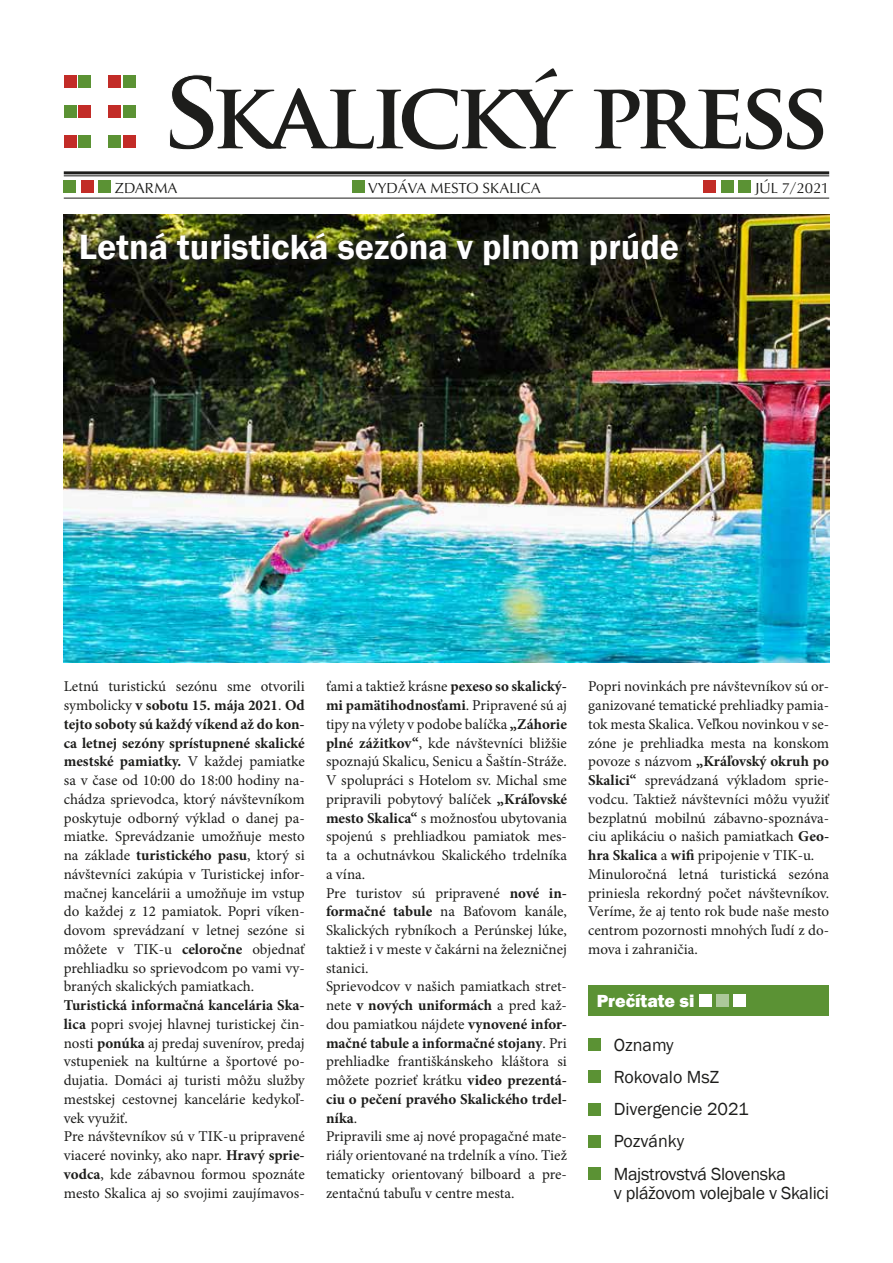
<style>
.page{position:relative;width:893px;height:1263px;background:#fff}
.page>*{position:absolute;margin:0;border:0;box-sizing:border-box;transform-origin:0 0}
.t1{font:600 36px "Franklin Gothic";color:#fff}
.t2{font:18px/32.2px "Franklin Gothic";letter-spacing:-.015em;color:#1d1d1b}
.t3{font:800 18px "Franklin Gothic";color:#fff}
.t4{font:15px/18.8px "Minion Pro";color:#1d1d1b}
.t5{font:15px "URW Classico TCE";color:#1d1d1b}
.s1{font-weight:700}
</style>
<div class="page">
<hr style="left:64px;top:171px;width:765px;height:3px;background:#1d1d1b">
<hr style="left:64px;top:175px;width:765px;height:1px;background:#1d1d1b">
<hr style="left:64px;top:198px;width:765px;height:1px;background:#1d1d1b">
<div style="left:99px;top:181px;width:12px;height:12px;background:#5b9234"></div>
<div style="left:64px;top:181px;width:12px;height:12px;background:#5b9234"></div>
<div style="left:81px;top:181px;width:12px;height:12px;background:#c22c27"></div>
<div style="left:352px;top:181px;width:12px;height:12px;background:#5b9234"></div>
<div style="left:704px;top:181px;width:12px;height:12px;background:#c22c27"></div>
<div style="left:721px;top:181px;width:12px;height:12px;background:#5b9234"></div>
<div style="left:738px;top:181px;width:13px;height:12px;background:#5b9234"></div>
<svg style="left:216px;top:68px;width:607px;height:81px"></svg>
<svg style="left:169px;top:75px;width:45px;height:75px"></svg>
<div style="left:64px;top:76px;width:12px;height:12px;background:#c22c27"></div>
<div style="left:79px;top:76px;width:12px;height:12px;background:#5b9234"></div>
<div style="left:109px;top:76px;width:12px;height:12px;background:#c22c27"></div>
<div style="left:124px;top:76px;width:12px;height:12px;background:#5b9234"></div>
<div style="left:64px;top:106px;width:12px;height:12px;background:#5b9234"></div>
<div style="left:79px;top:106px;width:12px;height:12px;background:#c22c27"></div>
<div style="left:109px;top:106px;width:12px;height:12px;background:#c22c27"></div>
<div style="left:124px;top:106px;width:12px;height:12px;background:#5b9234"></div>
<div style="left:64px;top:135px;width:12px;height:13px;background:#c22c27"></div>
<div style="left:79px;top:135px;width:12px;height:13px;background:#5b9234"></div>
<div style="left:109px;top:135px;width:12px;height:13px;background:#5b9234"></div>
<div style="left:124px;top:135px;width:12px;height:13px;background:#c22c27"></div>
<div style="left:588px;top:985px;width:241px;height:31px;background:#5b9234"></div>
<div style="left:699px;top:994px;width:12px;height:13px;background:#fff"></div>
<div style="left:716px;top:994px;width:12px;height:13px;background:#acc899"></div>
<div style="left:734px;top:994px;width:12px;height:13px;background:#fff"></div>
<div style="left:588px;top:1038px;width:12px;height:13px;background:#5b9234"></div>
<div style="left:588px;top:1071px;width:12px;height:12px;background:#5b9234"></div>
<div style="left:588px;top:1103px;width:12px;height:12px;background:#5b9234"></div>
<div style="left:588px;top:1135px;width:12px;height:12px;background:#5b9234"></div>
<div style="left:588px;top:1167px;width:12px;height:13px;background:#5b9234"></div>
<img style="left:64px;top:215px;width:765px;height:448px">
<svg style="left:73px;top:224px;width:613px;height:49px;background:#242914"></svg>
<p class="t5" style="left:114px;top:179px;width:65px">ZDARMA</p>
<p class="t5" style="left:368px;top:179px;width:174px">VYDÁVA MESTO SKALICA</p>
<p class="t5" style="left:754px;top:179px;width:76px">JÚL 7/2021</p>
<h1 class="t1" style="left:79px;top:225px;width:601px">Letná turistická sezóna v plnom prúde</h1>
<p class="t4" style="left:64px;top:677px;width:242px;text-align:justify">Letnú turistickú sezónu sme otvorili symbolicky <span class="s1">v sobotu 15. mája 2021</span>. <span class="s1">Od tejto soboty sú každý víkend až do kon&shy;ca letnej sezóny sprístupnené skalické mestské pamiatky.</span> V každej pamiatke sa v čase od 10:00 do 18:00 hodiny na&shy;chádza sprievodca, ktorý návštevníkom poskytuje odborný výklad o danej pa&shy;miatke. Sprevádzanie umožňuje mesto na základe <span class="s1">turistického pasu</span>, ktorý si návštevníci zakúpia v Turistickej infor&shy;mačnej kancelárii a umožňuje im vstup do každej z 12 pamiatok. Popri víken&shy;dovom sprevádzaní v letnej sezóne si môžete v TIK-u <span class="s1">celoročne</span> objednať prehliadku so sprievodcom po vami vy&shy;braných skalických pamiatkach.</p>
<p class="t4" style="left:64px;top:996px;width:242px"><span class="s1">Turistická informačná kancelária Ska&shy;lica</span> popri svojej hlavnej turistickej čin&shy;nosti <span class="s1">ponúka</span> aj predaj suvenírov, predaj vstupeniek na kultúrne a športové po&shy;dujatia. Domáci aj turisti môžu služby mestskej cestovnej kancelárie kedykoľ&shy;vek využiť.<br>Pre návštevníkov sú v TIK-u pripravené viaceré novinky, ako napr. <span class="s1">Hravý sprie&shy;vodca</span>, kde zábavnou formou spoznáte mesto Skalica aj so svojimi zaujímavos-</p>
<p class="t4" style="left:326px;top:677px;width:242px">ťami a taktiež krásne <span class="s1">pexeso so skalický&shy;mi pamätihodnosťami</span>. Pripravené sú aj tipy na výlety v podobe balíčka <span class="s1">„Záhorie plné zážitkov“</span>, kde návštevníci bližšie spoznajú Skalicu, Senicu a Šaštín-Stráže.<br>V spolupráci s Hotelom sv. Michal sme pripravili pobytový balíček <span class="s1">„Kráľovské mesto Skalica“</span> s možnosťou ubytovania spojenú s prehliadkou pamiatok mes&shy;ta a ochutnávkou Skalického trdelníka a vína.<br>Pre turistov sú pripravené <span class="s1">nové in&shy;formačné tabule</span> na Baťovom kanále, Skalických rybníkoch a Perúnskej lúke, taktiež i v meste v čakárni na železničnej stanici.<br>Sprievodcov v našich pamiatkach stret&shy;nete <span class="s1">v nových uniformách</span> a pred kaž&shy;dou pamiatkou nájdete <span class="s1">vynovené infor&shy;mačné tabule a informačné stojany</span>. Pri prehliadke františkánskeho kláštora si môžete pozrieť krátku <span class="s1">video prezentá&shy;ciu o pečení pravého Skalického trdel&shy;níka</span>.<br>Pripravili sme aj nové propagačné mate&shy;riály orientované na trdelník a víno. Tiež tematicky orientovaný bilboard a pre&shy;zentačnú tabuľu v centre mesta.</p>
<p class="t4" style="left:588px;top:677px;width:242px">Popri novinkách pre návštevníkov sú or&shy;ganizované tematické prehliadky pamia&shy;tok mesta Skalica. Veľkou novinkou v se&shy;zóne je prehliadka mesta na konskom povoze s názvom <span class="s1">„Kráľovský okruh po Skalici“</span> sprevádzaná výkladom sprie&shy;vodcu. Taktiež návštevníci môžu využiť bezplatnú mobilnú zábavno-spoznáva&shy;ciu aplikáciu o našich pamiatkach <span class="s1">Geo&shy;hra Skalica</span> a <span class="s1">wifi</span> pripojenie v TIK-u.<br>Minuloročná letná turistická sezóna priniesla rekordný počet návštevníkov.<br>Veríme, že aj tento rok bude naše mesto centrom pozornosti mnohých ľudí z do&shy;mova i zahraničia.</p>
<p class="t3" style="left:597px;top:989px;width:99px">Prečítate si</p>
<p class="t2" style="left:614px;top:1029px;width:174px">Oznamy<br>Rokovalo MsZ<br>Divergencie 2021<br>Pozvánky<br>Majstrovstvá Slovenska</p>
<p class="t2" style="left:614px;top:1177px;width:217px">v plážovom volejbale v Skalici</p>
</div>
